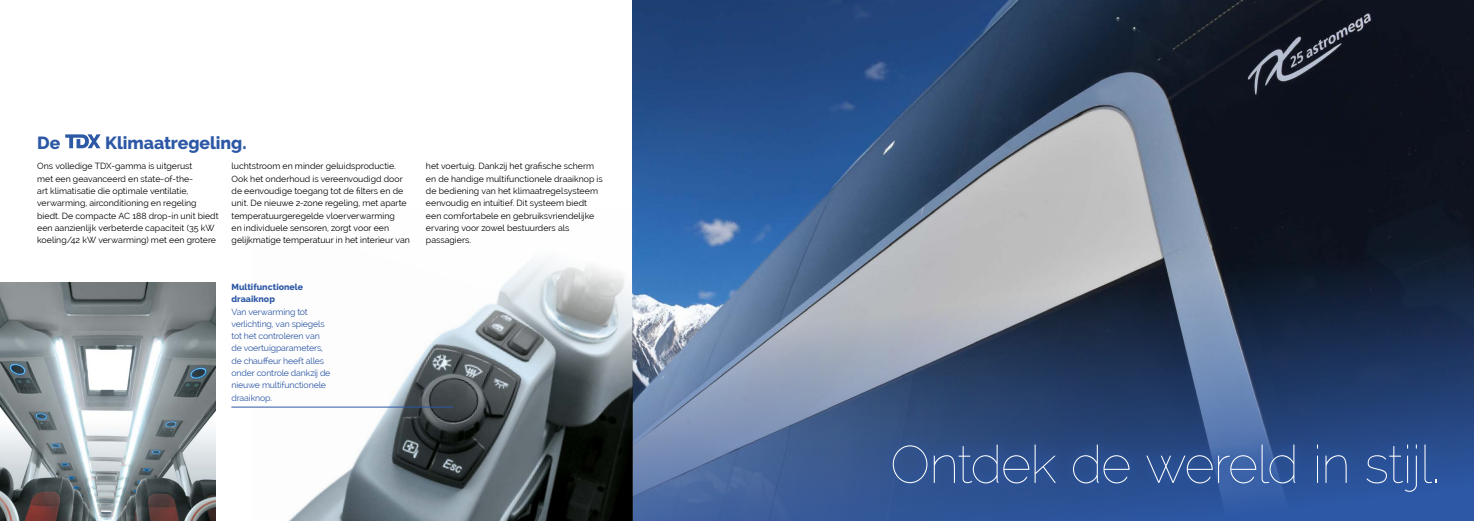
<style>
.page{position:relative;width:1474px;height:521px;background:#fff}
.page>*{position:absolute;margin:0;border:0;box-sizing:border-box;transform-origin:0 0}
.t1{font:100 52.5px "Raleway";letter-spacing:-.025em;color:#fff}
.t2{font:800 17.5px "Raleway";letter-spacing:-.005em;color:#2d58a5}
.t3{font:8.75px/12.2px "Raleway";color:#000}
.t4{font:8.75px/12.2px "Raleway";letter-spacing:-.015em;color:#2d58a5}
.t5{font:800 8.75px/12.2px "Raleway";letter-spacing:.005em;color:#2d58a5}
</style>
<div class="page">
<img style="left:632px;top:0;width:841px;height:191px">
<svg style="left:632px;top:191px;width:841px;height:330px;background:#526687"></svg>
<img style="left:252px;top:260px;width:380px;height:261px">
<svg style="left:879px;top:431px;width:570px;height:74px;background:#2d5191"></svg>
<img style="left:0;top:282px;width:216px;height:239px">
<svg style="left:65px;top:134px;width:36px;height:14px"></svg>
<hr style="left:231px;top:407px;width:222px;height:1px;background:#2d58a5">
<h2 class="t2" style="left:37px;top:132px;width:25px">De</h2>
<h2 class="t2" style="left:105px;top:132px;width:143px">Klimaatregeling.</h2>
<p class="t3" style="left:37px;top:160px;width:183px">Ons volledige TDX-gamma is uitgerust<br>met een geavanceerd en state-of-the-<br>art klimatisatie die optimale ventilatie, verwarming, airconditioning en regeling biedt. De compacte AC 188 drop-in unit biedt een aanzienlijk verbeterde capaciteit (35 kW koeling/42 kW verwarming) met een grotere</p>
<p class="t3" style="left:231px;top:160px;width:180px">luchtstroom en minder geluidsproductie.<br>Ook het onderhoud is vereenvoudigd door de eenvoudige toegang tot de filters en de unit. De nieuwe 2-zone regeling, met aparte temperatuurgeregelde vloerverwarming<br>en individuele sensoren, zorgt voor een gelijkmatige temperatuur in het interieur van</p>
<p class="t3" style="left:426px;top:160px;width:178px">het voertuig. Dankzij het grafische scherm en de handige multifunctionele draaiknop is de bediening van het klimaatregelsysteem eenvoudig en intuïtief. Dit systeem biedt een comfortabele en gebruiksvriendelijke ervaring voor zowel bestuurders als passagiers.</p>
<p class="t5" style="left:231px;top:281px;width:73px">Multifunctionele draaiknop</p>
<p class="t4" style="left:231px;top:305px;width:101px">Van verwarming tot verlichting, van spiegels tot het controleren van de voertuigparameters, de chauffeur heeft alles onder controle dankzij de nieuwe multifunctionele draaiknop.</p>
<h1 class="t1" style="left:890px;top:433px;width:551px">Ontdek de wereld in stijl.</h1>
</div>
